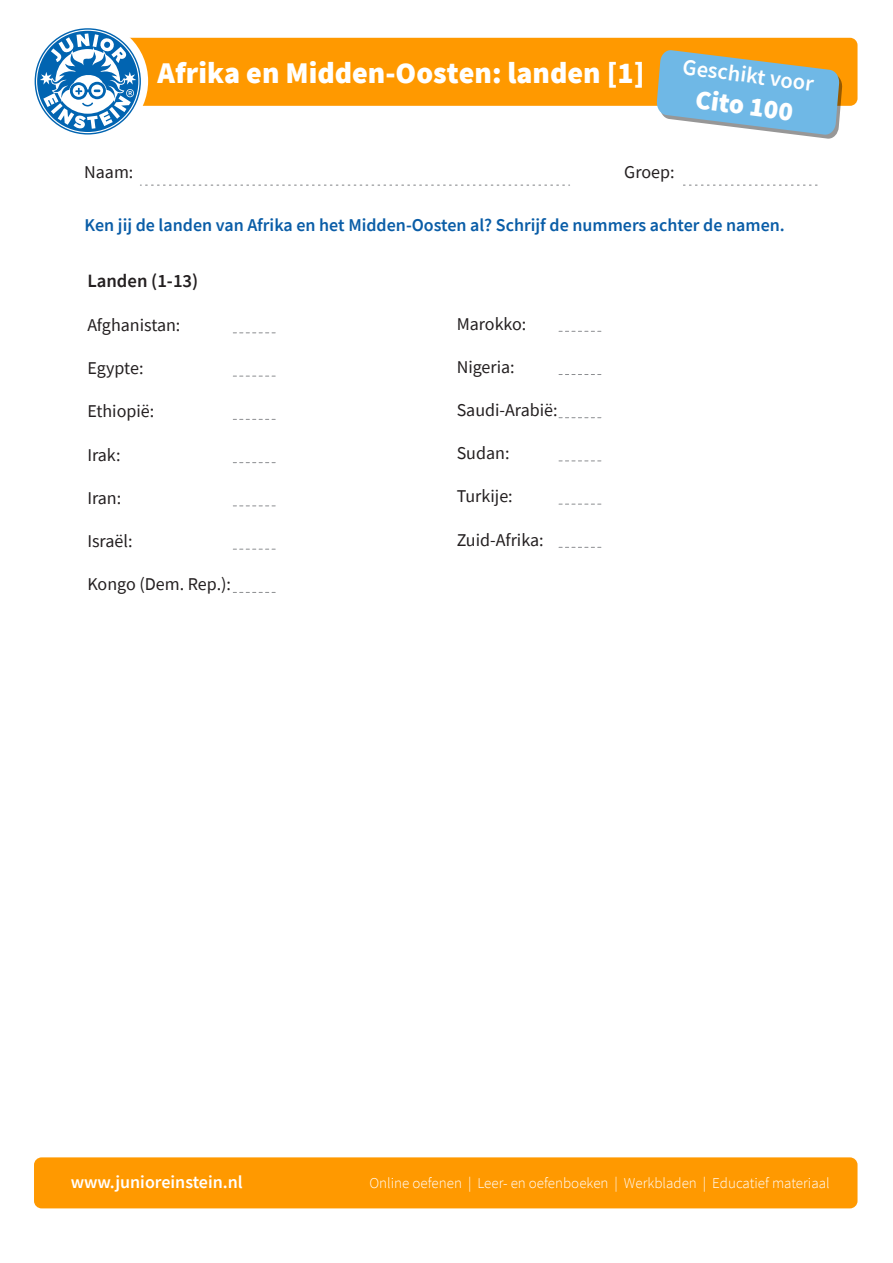
<style>
.page{position:relative;width:893px;height:1263px;background:#fff}
.page>*{position:absolute;margin:0;border:0;box-sizing:border-box;transform-origin:0 0}
.t1{font:900 30px "Source Sans Pro";color:#fff}
.t2{font:900 27px "Source Sans Pro";color:#fff}
.t3{font:600 22.5px "Source Sans Pro";color:#fff}
.t4{font:600 18.75px "Source Sans Pro";color:#231f20}
.t5{font:18px "Source Sans Pro";color:#231f20}
.t6{font:600 18px "Source Sans Pro";color:#0a5da7}
.t7{font:600 18px "Source Sans Pro";color:#fff}
.t8{font:300 15px "Source Sans Pro";color:#fff}
</style>
<div class="page">
<div style="left:34px;top:1157px;width:823px;height:51px;background:#f90;border-radius:8px"></div>
<svg style="left:233px;top:505px;width:42px;height:1px"></svg>
<svg style="left:233px;top:332px;width:42px;height:1px"></svg>
<svg style="left:233px;top:376px;width:42px;height:1px"></svg>
<svg style="left:233px;top:419px;width:42px;height:1px"></svg>
<svg style="left:233px;top:462px;width:42px;height:1px"></svg>
<svg style="left:233px;top:549px;width:42px;height:1px"></svg>
<svg style="left:233px;top:592px;width:42px;height:1px"></svg>
<svg style="left:559px;top:547px;width:42px;height:1px"></svg>
<svg style="left:559px;top:374px;width:42px;height:1px"></svg>
<svg style="left:559px;top:417px;width:42px;height:1px"></svg>
<svg style="left:559px;top:460px;width:42px;height:1px"></svg>
<svg style="left:559px;top:504px;width:42px;height:1px"></svg>
<svg style="left:559px;top:331px;width:42px;height:1px"></svg>
<div style="left:50px;top:38px;width:807px;height:68px;background:#f90;border-radius:7px"></div>
<div style="left:27px;top:20px;width:121px;height:122px;background:#fff;border-radius:50%"></div>
<svg style="left:140px;top:185px;width:430px;height:1px"></svg>
<svg style="left:683px;top:185px;width:135px;height:1px"></svg>
<svg style="left:35px;top:28px;width:106px;height:107px"></svg>
<svg style="left:656px;top:50px;width:187px;height:89px"></svg>
<p class="t1" style="left:158px;top:52px;width:488px">Afrika en Midden-Oosten: landen [1]</p>
<p class="t3" style="left:685px;top:51px;width:133px;rotate:8deg">Geschikt voor</p>
<p class="t2" style="left:698px;top:80px;width:100px;rotate:8deg">Cito 100</p>
<p class="t5" style="left:84px;top:161px;width:51px">Naam:</p>
<p class="t5" style="left:624px;top:161px;width:52px">Groep:</p>
<p class="t6" style="left:85px;top:213px;width:702px">Ken jij de landen van Afrika en het Midden-Oosten al? Schrijf de nummers achter de namen.</p>
<p class="t4" style="left:87px;top:268px;width:112px">Landen (1-13)</p>
<p class="t5" style="left:87px;top:314px;width:95px">Afghanistan:</p>
<p class="t5" style="left:87px;top:357px;width:58px">Egypte:</p>
<p class="t5" style="left:87px;top:400px;width:68px">Ethiopië:</p>
<p class="t5" style="left:87px;top:443px;width:35px">Irak:</p>
<p class="t5" style="left:87px;top:486px;width:35px">Iran:</p>
<p class="t5" style="left:87px;top:530px;width:47px">Israël:</p>
<p class="t5" style="left:87px;top:573px;width:145px">Kongo (Dem. Rep.):</p>
<p class="t5" style="left:457px;top:312px;width:71px">Marokko:</p>
<p class="t5" style="left:457px;top:355px;width:60px">Nigeria:</p>
<p class="t5" style="left:457px;top:398px;width:102px">Saudi-Arabië:</p>
<p class="t5" style="left:457px;top:442px;width:54px">Sudan:</p>
<p class="t5" style="left:457px;top:485px;width:58px">Turkije:</p>
<p class="t5" style="left:457px;top:528px;width:88px">Zuid-Afrika:</p>
<p class="t7" style="left:71px;top:1170px;width:174px">www.junioreinstein.nl</p>
<p class="t8" style="left:369px;top:1174px;width:462px">Online oefenen | Leer- en oefenboeken | Werkbladen | Educatief materiaal</p>
</div>
